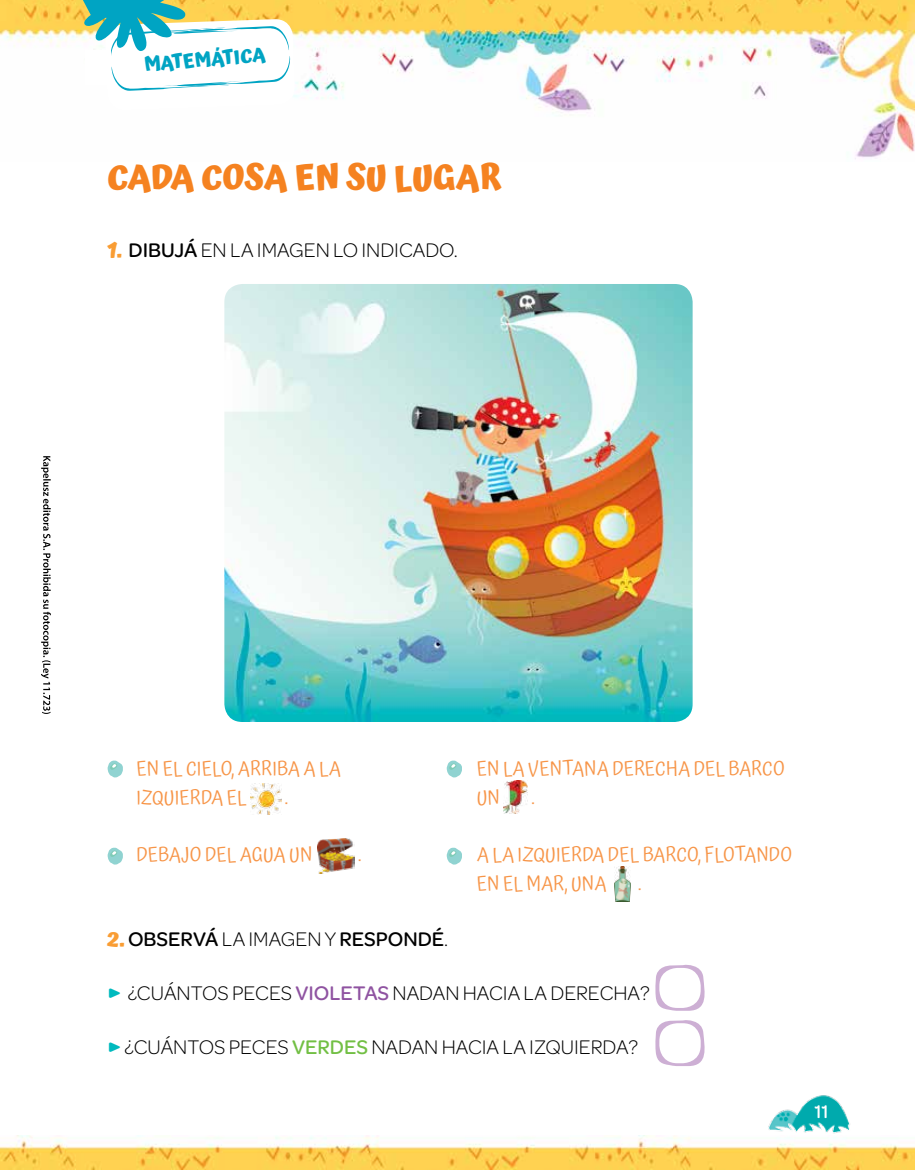
<style>
.page{position:relative;width:915px;height:1170px;background:#fff}
.page>*{position:absolute;margin:0;border:0;box-sizing:border-box;transform-origin:0 0}
.t1{font:700 34.5px "Atma";color:#f58220}
.t2{font:300 21px "Omnes";color:#000}
.t3{font:500 21px "Omnes";color:#000}
.t4{font:19.5px/28.5px "Atma";letter-spacing:.01em;color:#f79548}
.t5{font:700 19.5px "Atma";color:#00a4c3}
.t6{font:500 19.5px "Omnes";color:#fff}
.s1{font-family:"Atma";font-weight:700;font-size:21.9px;color:#f99d34}
.s2{font-weight:500}
.s3{font-weight:300}
.s4{font-weight:700;color:#00babe}
.s5{font-weight:500;color:#8f53a1}
.s6{font-weight:500;color:#72bf44}
</style>
<div class="page">
<img style="left:0;top:0;width:914px;height:159px">
<img style="left:0;top:1135px;width:748px;height:34px">
<svg style="left:68px;top:0;width:227px;height:111px"></svg>
<div style="left:85px;top:50px;width:25px;height:35px;background:#fff"></div>
<svg style="left:41px;top:456px;width:10px;height:258px"></svg>
<img style="left:250px;top:783px;width:31px;height:31px">
<img style="left:317px;top:838px;width:37px;height:35px">
<img style="left:503px;top:780px;width:24px;height:33px">
<img style="left:614px;top:866px;width:16px;height:35px">
<svg style="left:107px;top:760px;width:16px;height:18px"></svg>
<svg style="left:446px;top:760px;width:16px;height:18px"></svg>
<svg style="left:446px;top:847px;width:16px;height:18px"></svg>
<svg style="left:107px;top:847px;width:16px;height:18px"></svg>
<svg style="left:655px;top:964px;width:50px;height:46px"></svg>
<div style="left:659px;top:967px;width:41px;height:40px;background:#fff;border-radius:18px"></div>
<svg style="left:655px;top:1020px;width:50px;height:45px"></svg>
<div style="left:659px;top:1023px;width:41px;height:40px;background:#fff;border-radius:18px"></div>
<img style="left:224px;top:284px;width:468px;height:438px">
<img style="left:748px;top:1095px;width:166px;height:74px">
<p class="t5" style="left:143px;top:53px;width:123px;rotate:-5deg">MATEMÁTICA</p>
<h1 class="t1" style="left:107px;top:157px;width:395px">CADA COSA EN SU LUGAR</h1>
<p class="t2" style="left:107px;top:236px;width:352px"><span class="s1">1.</span> <span class="s2">DIBUJÁ</span>EN LA IMAGEN LO INDICADO.</p>
<p class="t4" style="left:136px;top:755px;width:206px">EN EL CIELO, ARRIBA A LA<br>IZQUIERDA EL</p>
<p class="t4" style="left:285px;top:784px;width:5px">.</p>
<p class="t4" style="left:136px;top:841px;width:177px">DEBAJO DEL AGUA UN</p>
<p class="t4" style="left:358px;top:841px;width:5px">.</p>
<p class="t4" style="left:476px;top:755px;width:309px">EN LA VENTANA DERECHA DEL BARCO<br>UN</p>
<p class="t4" style="left:531px;top:784px;width:5px">.</p>
<p class="t4" style="left:476px;top:841px;width:317px">A LA IZQUIERDA DEL BARCO, FLOTANDO<br>EN EL MAR, UNA</p>
<p class="t4" style="left:638px;top:869px;width:5px">.</p>
<p class="t3" style="left:107px;top:923px;width:342px"><span class="s1">2.</span> OBSERVÁ <span class="s3">LA IMAGEN Y</span> RESPONDÉ<span class="s3">.</span></p>
<p class="t2" style="left:107px;top:978px;width:543px"><span class="s4">ǔ</span> ¿CUÁNTOS PECES <span class="s5">VIOLETAS</span> NADAN HACIA LA DERECHA?</p>
<p class="t2" style="left:107px;top:1032px;width:532px"><span class="s4">ǔ</span> ¿CUÁNTOS PECES <span class="s6">VERDES</span> NADAN HACIA LA IZQUIERDA?</p>
<p class="t6" style="left:814px;top:1097px;width:16px">11</p>
</div>
